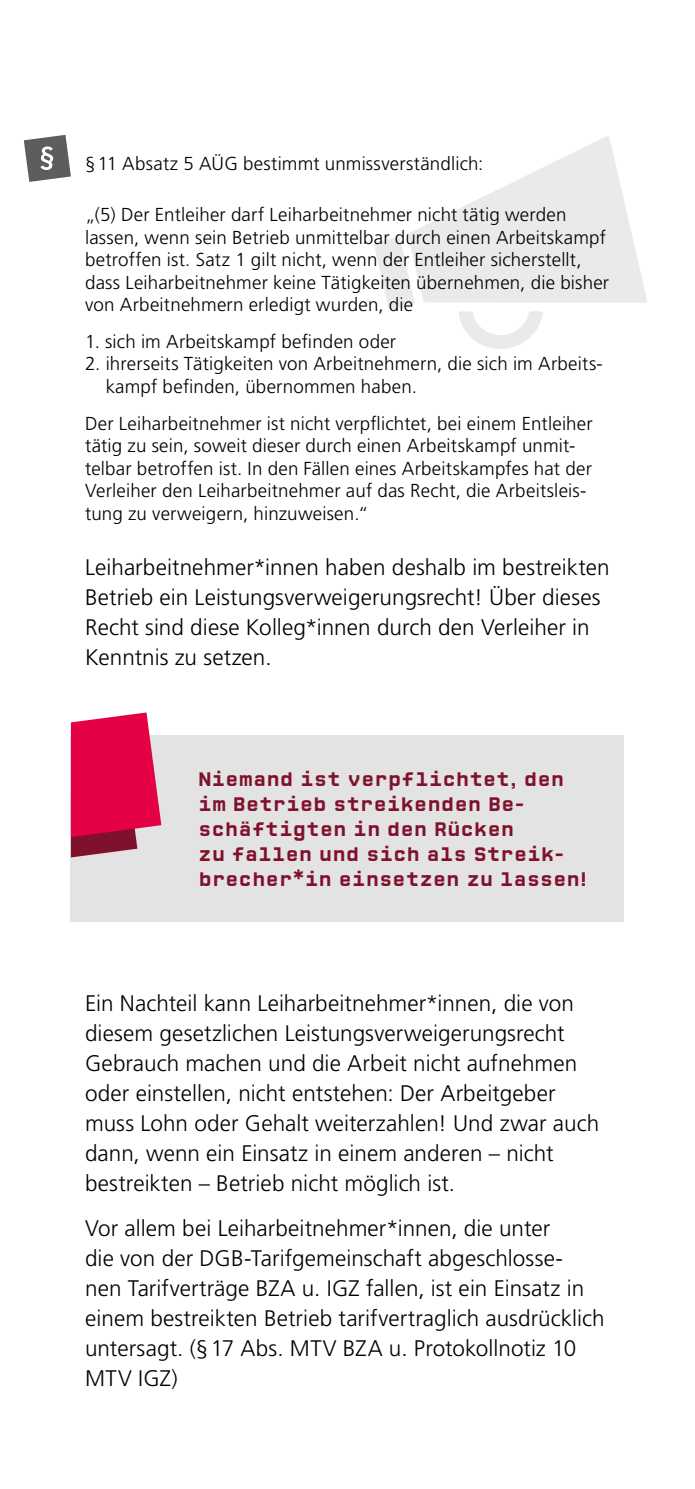
<style>
.page{position:relative;width:695px;height:1489px;background:#fff}
.page>*{position:absolute;margin:0;border:0;box-sizing:border-box;transform-origin:0 0}
.t1{font:300 22.5px/30px "Frutiger LT Pro";letter-spacing:.005em;color:#000}
.t2{font:700 20px/25px "CP Prop v 07";letter-spacing:.02em;color:#80112c}
.t3{font:300 18.75px/22.5px "Frutiger LT Pro";letter-spacing:.01em;color:#000}
</style>
<div class="page">
<svg style="left:374px;top:136px;width:273px;height:213px"></svg>
<div style="left:71px;top:735px;width:553px;height:186px;background:#e3e3e3"></div>
<svg style="left:71px;top:712px;width:90px;height:145px"></svg>
<svg style="left:24px;top:135px;width:47px;height:47px"></svg>
<p class="t3" style="left:85px;top:152px;width:400px">§11 Absatz 5 AÜG bestimmt unmissverständlich:</p>
<p class="t3" style="left:85px;top:203px;width:525px">„(5) Der Entleiher darf Leiharbeitnehmer nicht tätig werden lassen, wenn sein Betrieb unmittelbar durch einen Arbeitskampf betroffen ist. Satz 1 gilt nicht, wenn der Entleiher sicherstellt, dass Leiharbeitnehmer keine Tätigkeiten übernehmen, die bisher von Arbeitnehmern erledigt wurden, die</p>
<p class="t3" style="left:85px;top:330px;width:312px">1. sich im Arbeitskampf befinden oder</p>
<p class="t3" style="left:106px;top:353px;width:498px;text-indent:-21px">2. ihrerseits Tätigkeiten von Arbeitnehmern, die sich im Arbeits&shy;kampf befinden, übernommen haben.</p>
<p class="t3" style="left:85px;top:412px;width:509px">Der Leiharbeitnehmer ist nicht verpflichtet, bei einem Entleiher tätig zu sein, soweit dieser durch einen Arbeitskampf unmit&shy;telbar betroffen ist. In den Fällen eines Arbeitskampfes hat der Verleiher den Leiharbeitnehmer auf das Recht, die Arbeitsleis&shy;tung zu verweigern, hinzuweisen.“</p>
<p class="t1" style="left:85px;top:552px;width:526px">Leiharbeitnehmer*innen haben deshalb im bestreikten Betrieb ein Leistungsverweigerungsrecht! Über dieses Recht sind diese Kolleg*innen durch den Verleiher in Kenntnis zu setzen.</p>
<p class="t2" style="left:198px;top:766px;width:390px">Niemand ist verpflichtet, den im Betrieb streikenden Be&shy;schäftigten in den Rücken<br>zu fallen und sich als Streik&shy;brecher*in einsetzen zu lassen!</p>
<p class="t1" style="left:85px;top:987px;width:515px">Ein Nachteil kann Leiharbeitnehmer*innen, die von diesem gesetzlichen Leistungsverweigerungsrecht Gebrauch machen und die Arbeit nicht aufnehmen oder einstellen, nicht entstehen: Der Arbeitgeber muss Lohn oder Gehalt weiterzahlen! Und zwar auch dann, wenn ein Einsatz in einem anderen – nicht bestreikten – Betrieb nicht möglich ist.</p>
<p class="t1" style="left:85px;top:1212px;width:521px">Vor allem bei Leiharbeitnehmer*innen, die unter<br>die von der DGB-Tarifgemeinschaft abgeschlosse&shy;nen Tarifverträge BZA u. IGZ fallen, ist ein Einsatz in einem bestreikten Betrieb tarifvertraglich ausdrücklich untersagt. (§17 Abs. MTV BZA u. Protokollnotiz 10<br>MTV IGZ)</p>
</div>
